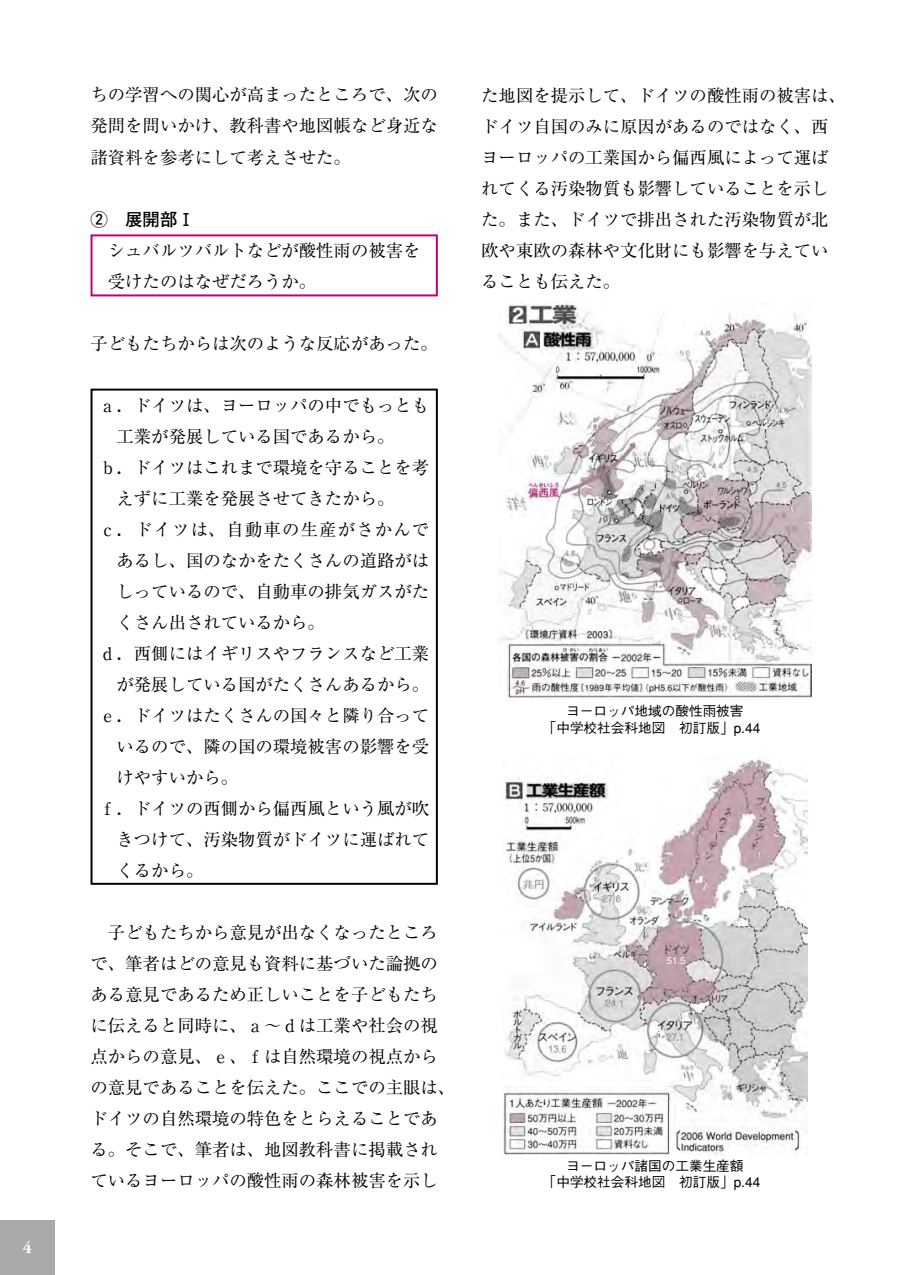
<style>
.page{position:relative;width:903px;height:1275px;background:#fff}
.page>*{position:absolute;margin:0;border:0;box-sizing:border-box;transform-origin:0 0}
.t1{font:17.32px/31px "Ryumin";color:#000}
.t2{font:17.32px "Ryumin";letter-spacing:.065em;color:#000}
.t3{font:700 17.32px "Futo Go B101";color:#000}
.t4{font:700 17.32px "Adobe Garamond";color:#fff}
.t5{font:500 13.65px/16.1px "Gothic BBB";color:#000;text-align:center}
.t6{font:500 9.62px "Gothic BBB";color:#fff}
</style>
<div class="page">
<div style="left:0;top:1220px;width:55px;height:55px;background:#aaa"></div>
<div style="left:91px;top:234px;width:347px;height:62px;border:2px solid #c10077"></div>
<div style="left:91px;top:389px;width:347px;height:496px;border:2px solid #000"></div>
<img style="left:503px;top:757px;width:304px;height:397px">
<img style="left:498px;top:304px;width:314px;height:394px">
<p class="t4" style="left:23px;top:1238px;width:11px">4</p>
<p class="t1" style="left:91px;top:79px;width:349px;text-align:justify">ちの学習への関心が高まったところで、次の発問を問いかけ、教科書や地図帳など身近な諸資料を参考にして考えさせた。</p>
<p class="t3" style="left:91px;top:209px;width:106px">②　展開部Ⅰ</p>
<p class="t1" style="left:108px;top:234px;width:314px">シュバルツバルトなどが酸性雨の被害を受けたのはなぜだろうか。</p>
<p class="t1" style="left:91px;top:327px;width:349px">子どもたちからは次のような反応があった。</p>
<p class="t1" style="left:99px;top:389px;width:331px">ａ．ドイツは、ヨーロッパの中でもっとも</p>
<p class="t1" style="left:117px;top:420px;width:279px">工業が発展している国であるから。</p>
<p class="t1" style="left:99px;top:451px;width:331px">ｂ．ドイツはこれまで環境を守ることを考</p>
<p class="t1" style="left:117px;top:482px;width:279px">えずに工業を発展させてきたから。</p>
<p class="t2" style="left:99px;top:519px;width:331px">ｃ．ドイツは、自動車の生産がさかんで</p>
<p class="t1" style="left:117px;top:544px;width:314px">あるし、国のなかをたくさんの道路がは</p>
<p class="t1" style="left:117px;top:575px;width:314px">しっているので、自動車の排気ガスがた</p>
<p class="t1" style="left:117px;top:606px;width:210px">くさん出されているから。</p>
<p class="t1" style="left:99px;top:637px;width:331px">ｄ．西側にはイギリスやフランスなど工業</p>
<p class="t1" style="left:117px;top:668px;width:314px">が発展している国がたくさんあるから。</p>
<p class="t1" style="left:99px;top:699px;width:331px">ｅ．ドイツはたくさんの国々と隣り合って</p>
<p class="t1" style="left:117px;top:730px;width:314px">いるので、隣の国の環境被害の影響を受</p>
<p class="t1" style="left:117px;top:761px;width:123px">けやすいから。</p>
<p class="t1" style="left:99px;top:792px;width:331px">ｆ．ドイツの西側から偏西風という風が吹</p>
<p class="t1" style="left:117px;top:823px;width:314px">きつけて、汚染物質がドイツに運ばれて</p>
<p class="t1" style="left:117px;top:854px;width:88px">くるから。</p>
<p class="t1" style="left:91px;top:916px;width:366px">　子どもたちから意見が出なくなったところで、筆者はどの意見も資料に基づいた論拠のある意見であるため正しいことを子どもたちに伝えると同時に、ａ～ｄは工業や社会の視点からの意見、ｅ、ｆは自然環境の視点からの意見であることを伝えた。ここでの主眼は、ドイツの自然環境の特色をとらえることである。そこで、筆者は、地図教科書に掲載されているヨーロッパの酸性雨の森林被害を示し</p>
<p class="t1" style="left:481px;top:79px;width:366px">た地図を提示して、ドイツの酸性雨の被害は、ドイツ自国のみに原因があるのではなく、西ヨーロッパの工業国から偏西風によって運ばれてくる汚染物質も影響していることを示した。また、ドイツで排出された汚染物質が北欧や東欧の森林や文化財にも影響を与えていることも伝えた。</p>
<p class="t5" style="left:543px;top:704px;width:219px">ヨーロッパ地域の酸性雨被害<br>「中学校社会科地図　初訂版」p.44</p>
<p class="t6" style="left:667px;top:955px;width:20px">51.5</p>
<p class="t5" style="left:543px;top:1158px;width:219px">ヨーロッパ諸国の工業生産額<br>「中学校社会科地図　初訂版」p.44</p>
</div>
